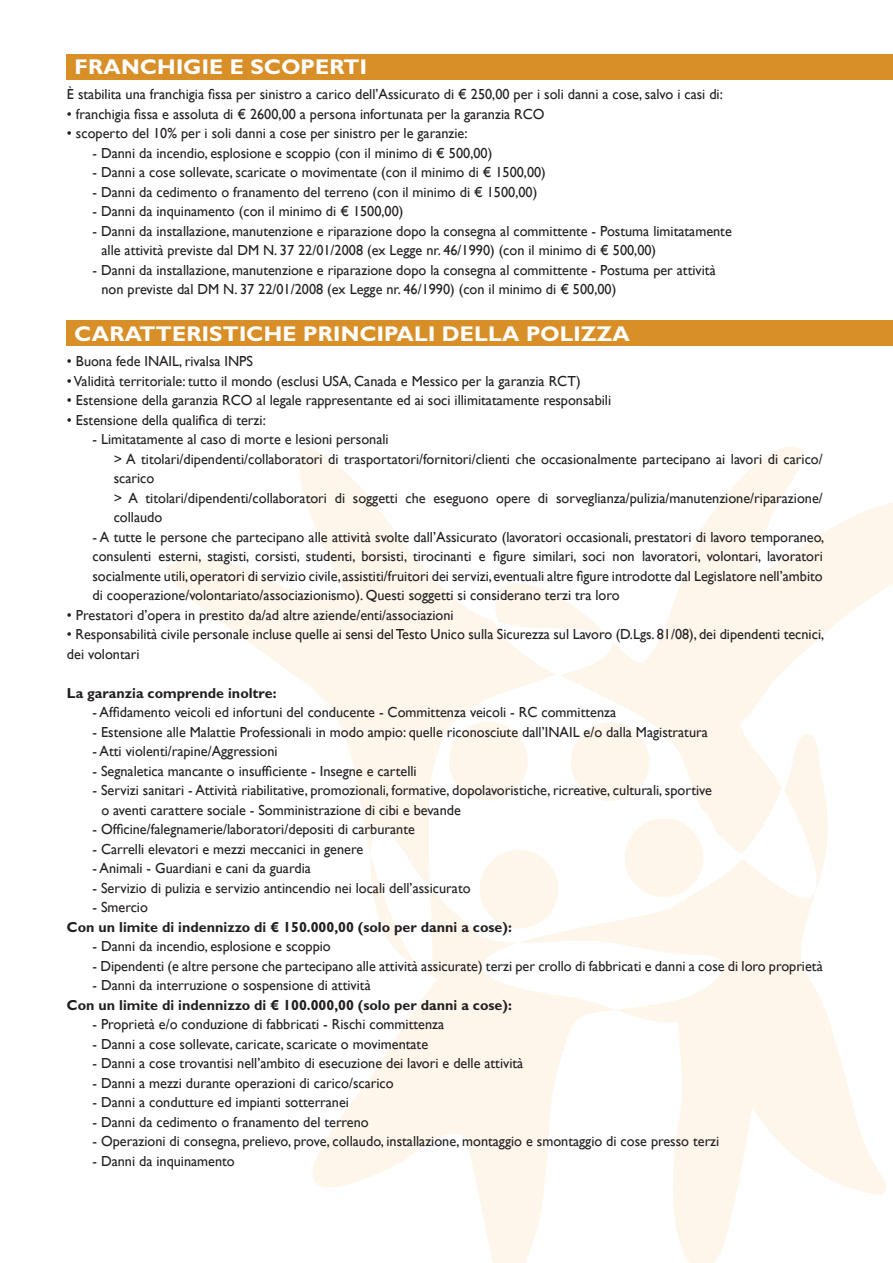
<style>
.page{position:relative;width:893px;height:1263px;background:#fff}
.page>*{position:absolute;margin:0;border:0;box-sizing:border-box;transform-origin:0 0}
.t1{font:700 21.3px "Gill Sans MT Pro";letter-spacing:.01em;color:#fff;scale:1.04 1}
.t2{font:14.55px/19.5px "Gill Sans";color:#231f20}
.t3{font:700 14.55px "Gill Sans MT Pro";color:#231f20}
</style>
<div class="page">
<svg style="left:557px;top:854px;width:330px;height:409px"></svg>
<svg style="left:166px;top:447px;width:390px;height:440px"></svg>
<svg style="left:369px;top:854px;width:52px;height:33px"></svg>
<svg style="left:312px;top:887px;width:303px;height:376px"></svg>
<svg style="left:495px;top:447px;width:398px;height:407px"></svg>
<svg style="left:565px;top:717px;width:90px;height:89px"></svg>
<svg style="left:619px;top:813px;width:90px;height:89px"></svg>
<div style="left:449px;top:722px;width:79px;height:78px;background:#fef6eb;border-radius:50%"></div>
<div style="left:67px;top:320px;width:826px;height:25px;background:#d98f28"></div>
<div style="left:67px;top:54px;width:826px;height:26px;background:#d98f28"></div>
<p class="t1" style="left:75px;top:53px;width:283px">FRANCHIGIE E SCOPERTI</p>
<p class="t2" style="left:67px;top:84px;width:657px">È stabilita una franchigia fissa per sinistro a carico dell’Assicurato di € 250,00 per i soli danni a cose, salvo i casi di:</p>
<p class="t2" style="left:67px;top:104px;width:479px">• franchigia fissa e assoluta di € 2600,00 a persona infortunata per la garanzia RCO</p>
<p class="t2" style="left:67px;top:123px;width:402px">• scoperto del 10% per i soli danni a cose per sinistro per le garanzie:</p>
<p class="t2" style="left:92px;top:143px;width:401px">- Danni da incendio, esplosione e scoppio (con il minimo di € 500,00)</p>
<p class="t2" style="left:92px;top:162px;width:455px">- Danni a cose sollevate, scaricate o movimentate (con il minimo di € 1500,00)</p>
<p class="t2" style="left:92px;top:182px;width:446px">- Danni da cedimento o franamento del terreno (con il minimo di € 1500,00)</p>
<p class="t2" style="left:92px;top:201px;width:312px">- Danni da inquinamento (con il minimo di € 1500,00)</p>
<p class="t2" style="left:92px;top:221px;width:641px">- Danni da installazione, manutenzione e riparazione dopo la consegna al committente - Postuma limitatamente</p>
<p class="t2" style="left:101px;top:240px;width:556px">alle attività previste dal DM N. 37 22/01/2008 (ex Legge nr. 46/1990) (con il minimo di € 500,00)</p>
<p class="t2" style="left:92px;top:260px;width:625px">- Danni da installazione, manutenzione e riparazione dopo la consegna al committente - Postuma per attività</p>
<p class="t2" style="left:101px;top:279px;width:516px">non previste dal DM N. 37 22/01/2008 (ex Legge nr. 46/1990) (con il minimo di € 500,00)</p>
<p class="t1" style="left:75px;top:320px;width:535px">CARATTERISTICHE PRINCIPALI DELLA POLIZZA</p>
<p class="t2" style="left:67px;top:351px;width:188px">• Buona fede INAIL, rivalsa INPS</p>
<p class="t2" style="left:67px;top:371px;width:515px">• Validità territoriale: tutto il mondo (esclusi USA, Canada e Messico per la garanzia RCT)</p>
<p class="t2" style="left:67px;top:390px;width:546px">• Estensione della garanzia RCO al legale rappresentante ed ai soci illimitatamente responsabili</p>
<p class="t2" style="left:67px;top:410px;width:200px">• Estensione della qualifica di terzi:</p>
<p class="t2" style="left:92px;top:429px;width:298px">- Limitatamente al caso di morte e lesioni personali</p>
<p class="t2" style="left:114px;top:449px;width:711px">&gt; A titolari/dipendenti/collaboratori di trasportatori/fornitori/clienti che occasionalmente partecipano ai lavori di carico/ scarico</p>
<p class="t2" style="left:114px;top:488px;width:711px">&gt; A titolari/dipendenti/collaboratori di soggetti che eseguono opere di sorveglianza/pulizia/manutenzione/riparazione/ collaudo</p>
<p class="t2" style="left:92px;top:527px;width:733px;text-align:justify">- A tutte le persone che partecipano alle attività svolte dall’Assicurato (lavoratori occasionali, prestatori di lavoro temporaneo, consulenti esterni, stagisti, corsisti, studenti, borsisti, tirocinanti e figure similari, soci non lavoratori, volontari, lavoratori socialmente utili, operatori di servizio civile, assistiti/fruitori dei servizi, eventuali altre figure introdotte dal Legislatore nell’ambito di cooperazione/volontariato/associazionismo). Questi soggetti si considerano terzi tra loro</p>
<p class="t2" style="left:67px;top:605px;width:388px">• Prestatori d’opera in prestito da/ad altre aziende/enti/associazioni</p>
<p class="t2" style="left:67px;top:624px;width:759px">• Responsabilità civile personale incluse quelle ai sensi del Testo Unico sulla Sicurezza sul Lavoro (D.Lgs. 81/08), dei dipendenti tecnici, dei volontari</p>
<p class="t3" style="left:67px;top:684px;width:211px">La garanzia comprende inoltre:</p>
<p class="t2" style="left:92px;top:702px;width:525px">- Affidamento veicoli ed infortuni del conducente - Committenza veicoli - RC committenza</p>
<p class="t2" style="left:92px;top:722px;width:617px">- Estensione alle Malattie Professionali in modo ampio: quelle riconosciute dall’INAIL e/o dalla Magistratura</p>
<p class="t2" style="left:92px;top:741px;width:187px">- Atti violenti/rapine/Aggressioni</p>
<p class="t2" style="left:92px;top:761px;width:326px">- Segnaletica mancante o insufficiente - Insegne e cartelli</p>
<p class="t2" style="left:92px;top:780px;width:621px">- Servizi sanitari - Attività riabilitative, promozionali, formative, dopolavoristiche, ricreative, culturali, sportive</p>
<p class="t2" style="left:101px;top:800px;width:361px">o aventi carattere sociale - Somministrazione di cibi e bevande</p>
<p class="t2" style="left:92px;top:819px;width:324px">- Officine/falegnamerie/laboratori/depositi di carburante</p>
<p class="t2" style="left:92px;top:839px;width:272px">- Carrelli elevatori e mezzi meccanici in genere</p>
<p class="t2" style="left:92px;top:858px;width:220px">- Animali - Guardiani e cani da guardia</p>
<p class="t2" style="left:92px;top:878px;width:380px">- Servizio di pulizia e servizio antincendio nei locali dell’assicurato</p>
<p class="t2" style="left:92px;top:897px;width:57px">- Smercio</p>
<p class="t3" style="left:67px;top:918px;width:446px">Con un limite di indennizzo di € 150.000,00 (solo per danni a cose):</p>
<p class="t2" style="left:92px;top:936px;width:240px">- Danni da incendio, esplosione e scoppio</p>
<p class="t2" style="left:92px;top:956px;width:732px">- Dipendenti (e altre persone che partecipano alle attività assicurate) terzi per crollo di fabbricati e danni a cose di loro proprietà</p>
<p class="t2" style="left:92px;top:975px;width:280px">- Danni da interruzione o sospensione di attività</p>
<p class="t3" style="left:67px;top:996px;width:446px">Con un limite di indennizzo di € 100.000,00 (solo per danni a cose):</p>
<p class="t2" style="left:92px;top:1014px;width:353px">- Proprietà e/o conduzione di fabbricati - Rischi committenza</p>
<p class="t2" style="left:92px;top:1034px;width:337px">- Danni a cose sollevate, caricate, scaricate o movimentate</p>
<p class="t2" style="left:92px;top:1053px;width:432px">- Danni a cose trovantisi nell’ambito di esecuzione dei lavori e delle attività</p>
<p class="t2" style="left:92px;top:1073px;width:303px">- Danni a mezzi durante operazioni di carico/scarico</p>
<p class="t2" style="left:92px;top:1092px;width:258px">- Danni a condutture ed impianti sotterranei</p>
<p class="t2" style="left:92px;top:1112px;width:278px">- Danni da cedimento o franamento del terreno</p>
<p class="t2" style="left:92px;top:1131px;width:628px">- Operazioni di consegna, prelievo, prove, collaudo, installazione, montaggio e smontaggio di cose presso terzi</p>
<p class="t2" style="left:92px;top:1151px;width:144px">- Danni da inquinamento</p>
</div>
